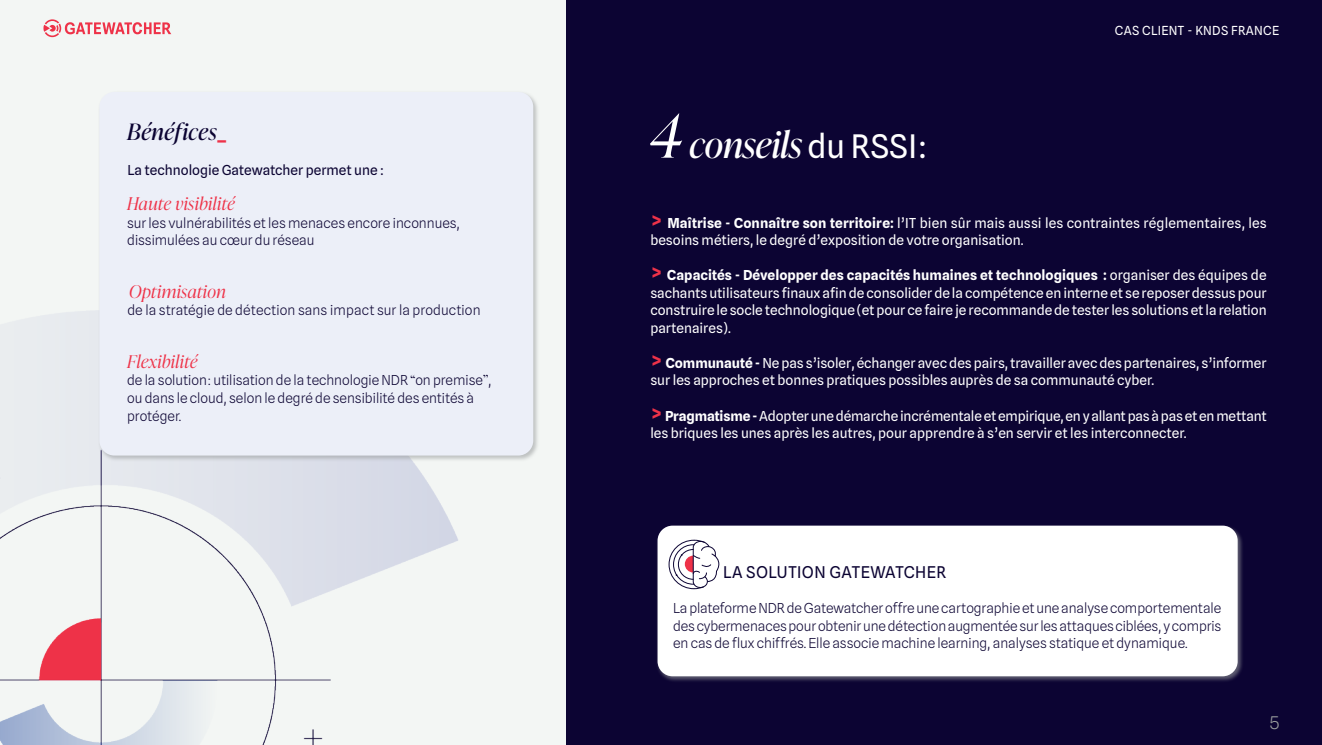
<style>
.page{position:relative;width:1322px;height:745px;background:#fff}
.page>*{position:absolute;margin:0;border:0;box-sizing:border-box;transform-origin:0 0}
.t1{font:italic 36.25px "Ivy Presto Display";color:#fff}
.t2{font:italic 22.5px "Ivy Presto Display";letter-spacing:.025em;color:#0b0332}
.t3{font:italic 300 17.5px "Ivy Presto Display";letter-spacing:.025em;color:#ee3248}
.t4{font:300 17.5px "Spline Sans";color:#9a9d9e}
.t5{font:16.25px "Spline Sans";letter-spacing:.025em;color:#0b0332}
.t6{font:13.75px/17.5px "Spline Sans";color:#fff}
.t7{font:300 13.75px/17.5px "Spline Sans";color:#0b0332}
.t8{font:13.75px "Spline Sans";color:#0b0332}
.t9{font:12.5px "Spline Sans";letter-spacing:.025em;color:#fff}
.s1{font-family:"Spline Sans";font-weight:500;font-style:normal;color:#ee3249}
.s2{font-family:"Ivy Presto Display"}
.s3{font-weight:300;font-size:60px}
.s4{font-family:"Spline Sans";font-style:normal;font-size:32.5px}
.s5{font-weight:700;font-size:22.5px;color:#ee3249}
.s6{font-weight:700}
</style>
<div class="page">
<div style="left:0;top:0;width:1322px;height:744px;background:#f3f6f4"></div>
<div style="left:567px;top:0;width:755px;height:744px;background:#0c0433"></div>
<img style="left:1px;top:310px;width:457px;height:434px">
<svg style="left:43px;top:19px;width:128px;height:18px"></svg>
<div style="left:656px;top:524px;width:588px;height:158px;background:#9a9d9e;opacity:.58"></div>
<div style="left:657px;top:525px;width:580px;height:150px;background:#fff;border-radius:15px"></div>
<div style="left:98px;top:90px;width:441px;height:371px;background:#9a9d9e;opacity:.58"></div>
<div style="left:99px;top:92px;width:434px;height:363px;background:#eceff8;border-radius:15px"></div>
<svg style="left:669px;top:539px;width:51px;height:49px"></svg>
<h2 class="t2" style="left:127px;top:116px;width:100px">Bénéfices<span class="s1">_</span></h2>
<p class="t8" style="left:127px;top:161px;width:258px">La technologie Gatewatcher permet une :</p>
<p class="t3" style="left:127px;top:191px;width:109px">Haute visibilité</p>
<p class="t7" style="left:127px;top:214px;width:334px">sur les vulnérabilités et les menaces encore inconnues, dissimulées au cœur du réseau</p>
<p class="t3" style="left:129px;top:279px;width:98px">Optimisation</p>
<p class="t7" style="left:127px;top:301px;width:355px">de la stratégie de détection sans impact sur la production</p>
<p class="t3" style="left:127px;top:349px;width:72px">Flexibilité</p>
<p class="t7" style="left:127px;top:371px;width:366px">de la solution : utilisation de la technologie NDR <span class="s2">“</span>on premise<span class="s2">’’</span>, ou dans le cloud, selon le degré de sensibilité des entités à protéger.</p>
<h1 class="t1" style="left:650px;top:118px;width:278px"><span class="s3">4</span> conseils <span class="s4">du RSSI :</span></h1>
<p class="t9" style="left:1115px;top:23px;width:166px">CAS CLIENT - KNDS FRANCE</p>
<p class="t6" style="left:650px;top:214px;width:618px"><span class="s5">&gt;</span> <span class="s6">Maîtrise - Connaître son territoire:</span> l’IT bien sûr mais aussi les contraintes réglementaires, les besoins métiers, le degré d’exposition de votre organisation.</p>
<p class="t6" style="left:650px;top:266px;width:618px;text-align:justify"><span class="s5">&gt;</span> <span class="s6">Capacités - Développer des capacités humaines et technologiques :</span> organiser des équipes de sachants utilisateurs finaux afin de consolider de la compétence en interne et se reposer dessus pour construire le socle technologique (et pour ce faire je recommande de tester les solutions et la relation partenaires).</p>
<p class="t6" style="left:650px;top:354px;width:618px"><span class="s5">&gt;</span> <span class="s6">Communauté -</span> Ne pas s’isoler, échanger avec des pairs, travailler avec des partenaires, s’informer sur les approches et bonnes pratiques possibles auprès de sa communauté cyber.</p>
<p class="t6" style="left:650px;top:406px;width:618px"><span class="s5">&gt;</span> <span class="s6">Pragmatisme -</span> Adopter une démarche incrémentale et empirique, en y allant pas à pas et en mettant les briques les unes après les autres, pour apprendre à s’en servir et les interconnecter.</p>
<p class="t5" style="left:723px;top:561px;width:225px">LA SOLUTION GATEWATCHER</p>
<p class="t7" style="left:673px;top:599px;width:550px;text-align:justify">La plateforme NDR de Gatewatcher offre une cartographie et une analyse comportementale des cybermenaces pour obtenir une détection augmentée sur les attaques ciblées, y compris en cas de flux chiffrés. Elle associe machine learning, analyses statique et dynamique.</p>
<p class="t4" style="left:1270px;top:710px;width:11px">5</p>
</div>
